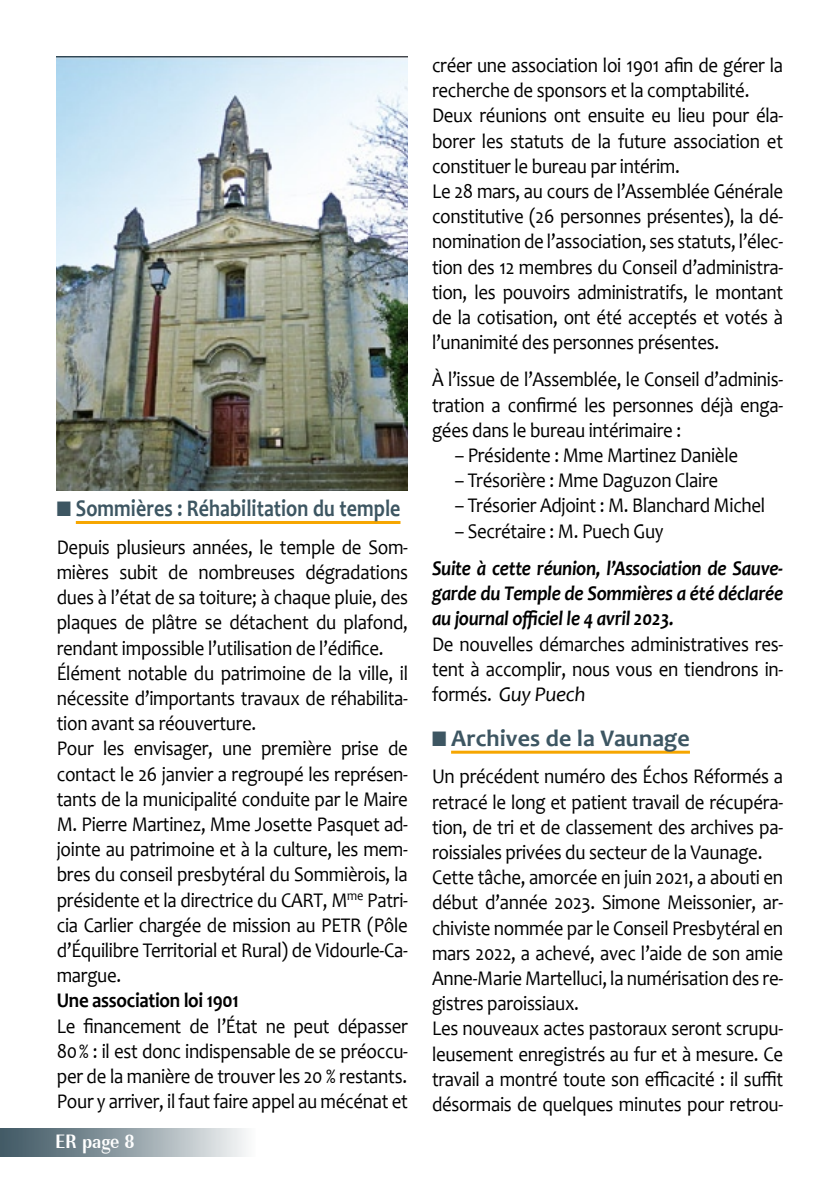
<style>
.page{position:relative;width:840px;height:1191px;background:#fff}
.page>*{position:absolute;margin:0;border:0;box-sizing:border-box;transform-origin:0 0}
.t1{font:700 24px "Candara";letter-spacing:.005em;color:#3d5662;scale:.83 1}
.t2{font:700 24px "Candara";letter-spacing:.005em;color:#3d5662}
.t3{font:21px/25.2px "Candara";letter-spacing:-.015em;color:#000;scale:.9 1}
.t4{font:italic 700 21px/25.2px "Candara";letter-spacing:-.015em;color:#000;text-align:justify;scale:.9 1}
.t5{font:700 21px "Candara";letter-spacing:-.015em;color:#000;scale:.9 1}
.t6{font:20px "URW Imperial T Bold Extr Narr";color:#fff}
.s1{font-style:italic}
</style>
<div class="page">
<div style="left:0;top:1128px;width:255px;height:29px;background:linear-gradient(to right,#39525e,#f5f6f7)"></div>
<hr style="left:76px;top:521px;width:324px;height:3px;background:#f6a600">
<hr style="left:451px;top:750px;width:238px;height:3px;background:#f6a600">
<img style="left:57px;top:57px;width:350px;height:433px">
<p class="t1" style="left:57px;top:494px;width:415px">■ Sommières : Réhabilitation du temple</p>
<p class="t3" style="left:57px;top:534px;width:391px">Depuis plusieurs années, le temple de Som&shy;mières subit de nombreuses dégradations dues à l’état de sa toiture; à chaque pluie, des plaques de plâtre se détachent du plafond, rendant impossible l’utilisation de l’édifice.<br>Élément notable du patrimoine de la ville, il nécessite d’importants travaux de réhabilita&shy;tion avant sa réouverture.<br>Pour les envisager, une première prise de contact le 26 janvier a regroupé les représen&shy;tants de la municipalité conduite par le Maire M. Pierre Martinez, Mme Josette Pasquet ad&shy;jointe au patrimoine et à la culture, les mem&shy;bres du conseil presbytéral du Sommièrois, la présidente et la directrice du CART, M<sup>me</sup> Patri&shy;cia Carlier chargée de mission au PETR (Pôle d’Équilibre Territorial et Rural) de Vidourle-Ca&shy;margue.</p>
<p class="t5" style="left:57px;top:988px;width:203px">Une association loi 1901</p>
<p class="t3" style="left:57px;top:1013px;width:391px;text-align:justify">Le financement de l’État ne peut dépasser 80% : il est donc indispensable de se préoccu&shy;per de la manière de trouver les 20 % restants.<br>Pour y arriver, il faut faire appel au mécénat et</p>
<p class="t6" style="left:55px;top:1129px;width:81px">ER page 8</p>
<p class="t3" style="left:432px;top:53px;width:391px">créer une association loi 1901 afin de gérer la recherche de sponsors et la comptabilité.<br>Deux réunions ont ensuite eu lieu pour éla&shy;borer les statuts de la future association et constituer le bureau par intérim.<br>Le 28 mars, au cours de l’Assemblée Générale constitutive (26 personnes présentes), la dé&shy;nomination de l’association, ses statuts, l’élec&shy;tion des 12 membres du Conseil d’administra&shy;tion, les pouvoirs administratifs, le montant de la cotisation, ont été acceptés et votés à l’unanimité des personnes présentes.</p>
<p class="t3" style="left:432px;top:367px;width:391px;text-align:justify">À l’issue de l’Assemblée, le Conseil d’adminis&shy;tration a confirmé les personnes déjà enga&shy;gées dans le bureau intérimaire :</p>
<p class="t3" style="left:454px;top:443px;width:316px">– Présidente : Mme Martinez Danièle</p>
<p class="t3" style="left:454px;top:468px;width:294px">– Trésorière : Mme Daguzon Claire</p>
<p class="t3" style="left:454px;top:493px;width:346px">– Trésorier Adjoint : M. Blanchard Michel</p>
<p class="t3" style="left:454px;top:518px;width:233px">– Secrétaire : M. Puech Guy</p>
<p class="t4" style="left:432px;top:555px;width:391px">Suite à cette réunion, l’Association de Sauve&shy;garde du Temple de Sommières a été déclarée au journal officiel le 4 avril 2023.</p>
<p class="t3" style="left:432px;top:631px;width:391px;text-align:justify">De nouvelles démarches administratives res&shy;tent à accomplir, nous vous en tiendrons in&shy;formés. <span class="s1">Guy Puech</span></p>
<p class="t2" style="left:432px;top:724px;width:259px">■ Archives de la Vaunage</p>
<p class="t3" style="left:432px;top:764px;width:391px">Un précédent numéro des Échos Réformés a retracé le long et patient travail de récupéra&shy;tion, de tri et de classement des archives pa&shy;roissiales privées du secteur de la Vaunage.<br>Cette tâche, amorcée en juin 2021, a abouti en début d’année 2023. Simone Meissonier, ar&shy;chiviste nommée par le Conseil Presbytéral en mars 2022, a achevé, avec l’aide de son amie Anne-Marie Martelluci, la numérisation des re&shy;gistres paroissiaux.<br>Les nouveaux actes pastoraux seront scrupu&shy;leusement enregistrés au fur et à mesure. Ce travail a montré toute son efficacité : il suffit désormais de quelques minutes pour retrou-</p>
</div>
